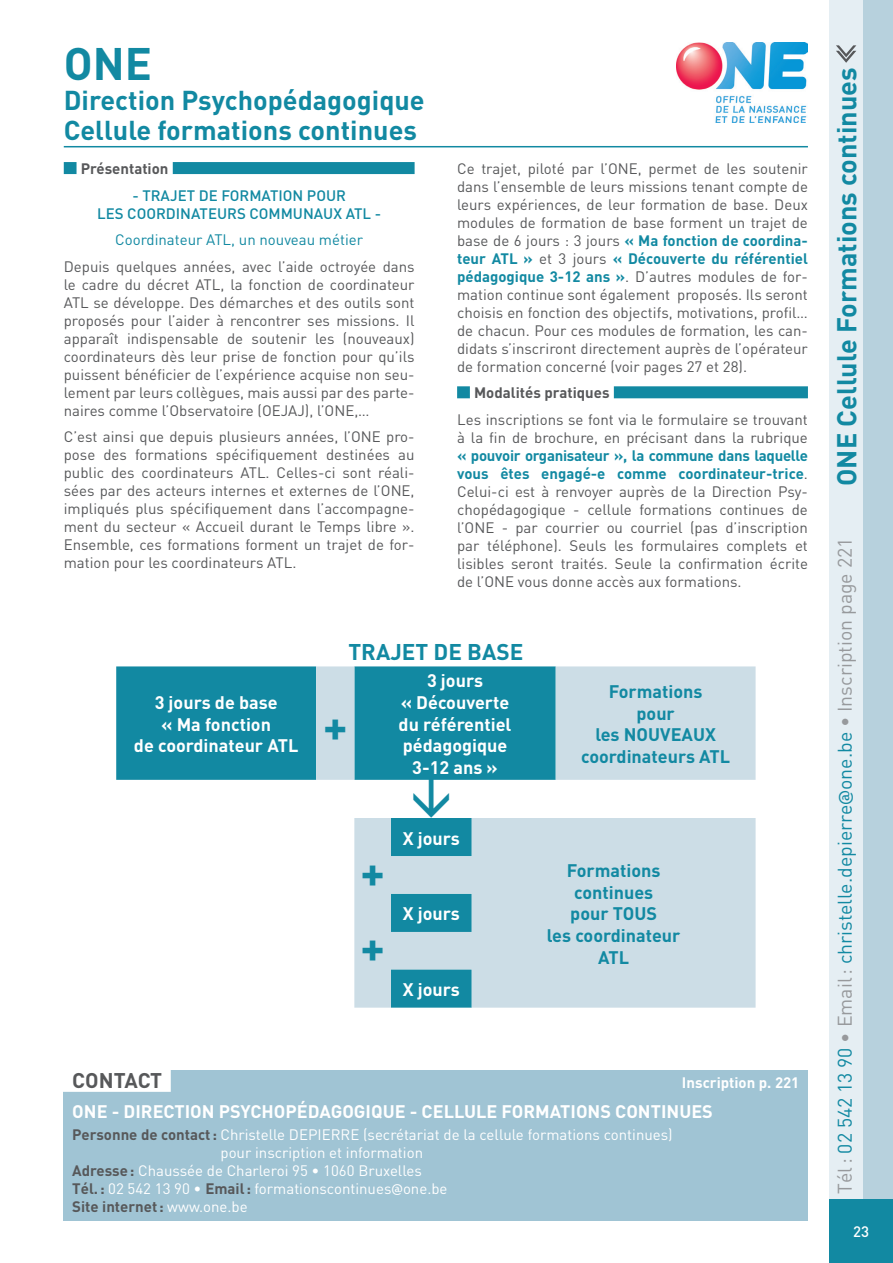
<style>
.page{position:relative;width:893px;height:1263px;background:#fff}
.page>*{position:absolute;margin:0;border:0;box-sizing:border-box;transform-origin:0 0}
.Nom_page_pres{font:700 45px "DIN";color:#1289a2}
.Nom_page_pres-2{font:700 27px/30px "DIN";color:#1289a2}
.Texte_courant{font:700 22.5px "DIN";color:#1289a2}
.t1{font:700 21px "DIN";letter-spacing:-.005em;color:#57585a}
.t2{font:19.5px "DIN";color:#1289a2}
.t3{font:700 18px/21.6px "DIN";color:#fff;text-align:center}
.t4{font:700 18px/21.6px "DIN";color:#1289a2;text-align:center}
.Texte_courant-2{font:15px/18px "DIN";color:#57585a;text-align:justify}
.t5{font:15px/18px "DIN";color:#fff}
.Titres_1{font:700 15px "DIN";color:#57585a}
.Texte_courant-3{font:500 15px/18px "DIN";color:#1289a2;text-align:center}
.Texte_courant-4{font:15px "DIN";color:#1289a2}
.t6{font:700 15px "DIN";color:#fff}
.t7{font:500 15px "DIN";color:#fff}
.s1{font-weight:700;color:#1289a2}
.s2{font-weight:700;color:#57585a}
.s3{font-family:"Trebuchet MS"}
.s4{font-weight:400;color:#fff}
.s5{color:#97999c}
</style>
<div class="page">
<div style="left:829px;top:0;width:34px;height:1263px;background:#e5eef3"></div>
<div style="left:863px;top:0;width:30px;height:1263px;background:#b7d1dd"></div>
<div style="left:829px;top:1199px;width:64px;height:64px;background:#1289a2"></div>
<svg style="left:836px;top:45px;width:20px;height:18px"></svg>
<div style="left:64px;top:1070px;width:744px;height:150px;background:#a0c4d4"></div>
<div style="left:60px;top:1066px;width:111px;height:26px;background:#fff"></div>
<hr style="left:64px;top:146px;width:744px;height:1px;background:#1289a2">
<div style="left:64px;top:162px;width:351px;height:12px;background:#1289a2"></div>
<div style="left:77px;top:161px;width:96px;height:14px;background:#fff"></div>
<div style="left:457px;top:386px;width:351px;height:12px;background:#1289a2"></div>
<div style="left:470px;top:386px;width:144px;height:13px;background:#fff"></div>
<img style="left:676px;top:43px;width:132px;height:79px">
<div style="left:116px;top:666px;width:200px;height:114px;background:#1289a2"></div>
<svg style="left:316px;top:666px;width:440px;height:342px;fill:#ccdde6"></svg>
<svg style="left:413px;top:777px;width:36px;height:41px"></svg>
<p class="Nom_page_pres" style="left:64px;top:34px;width:90px">ONE</p>
<p class="Nom_page_pres-2" style="left:64px;top:84px;width:362px">Direction Psychopédagogique<br>Cellule formations continues</p>
<p class="Titres_1" style="left:81px;top:159px;width:89px">Présentation</p>
<p class="Texte_courant-3" style="left:97px;top:186px;width:285px">- TRAJET DE FORMATION POUR<br>LES COORDINATEURS COMMUNAUX ATL -</p>
<p class="Texte_courant-4" style="left:115px;top:230px;width:249px">Coordinateur ATL, un nouveau métier</p>
<p class="Texte_courant-2" style="left:64px;top:257px;width:352px">Depuis quelques années, avec l’aide octroyée dans le cadre du décret ATL, la fonction de coordinateur ATL se développe. Des démarches et des outils sont proposés pour l’aider à rencontrer ses missions. Il apparaît indispensable de soutenir les (nouveaux) coordinateurs dès leur prise de fonction pour qu’ils puissent bénéficier de l’expérience acquise non seu&shy;lement par leurs collègues, mais aussi par des parte&shy;naires comme l’Observatoire (OEJAJ), l’ONE,…</p>
<p class="Texte_courant-2" style="left:64px;top:427px;width:352px">C’est ainsi que depuis plusieurs années, l’ONE pro&shy;pose des formations spécifiquement destinées au public des coordinateurs ATL. Celles-ci sont réali&shy;sées par des acteurs internes et externes de l’ONE, impliqués plus spécifiquement dans l’accompagne&shy;ment du secteur « Accueil durant le Temps libre ».<br>Ensemble, ces formations forment un trajet de for&shy;mation pour les coordinateurs ATL.</p>
<p class="Texte_courant-2" style="left:457px;top:159px;width:352px">Ce trajet, piloté par l’ONE, permet de les soutenir dans l’ensemble de leurs missions tenant compte de leurs expériences, de leur formation de base. Deux modules de formation de base forment un trajet de base de 6 jours : 3 jours <span class="s1">« Ma fonction de coordina&shy;teur ATL »</span> et 3 jours <span class="s1">« Découverte du référentiel pédagogique 3-12 ans »</span>. D’autres modules de for&shy;mation continue sont également proposés. Ils seront choisis en fonction des objectifs, motivations, profil… de chacun. Pour ces modules de formation, les can&shy;didats s’inscriront directement auprès de l’opérateur de formation concerné (voir pages 27 et 28).</p>
<p class="Titres_1" style="left:474px;top:383px;width:137px">Modalités pratiques</p>
<p class="Texte_courant-2" style="left:457px;top:410px;width:352px">Les inscriptions se font via le formulaire se trouvant à la fin de brochure, en précisant dans la rubrique <span class="s1">« pouvoir organisateur », la commune dans laquelle vous êtes engagé-e comme coordinateur-trice</span>.<br>Celui-ci est à renvoyer auprès de la Direction Psy&shy;chopédagogique - cellule formations continues de l’ONE - par courrier ou courriel (pas d’inscription par téléphone). Seuls les formulaires complets et lisibles seront traités. Seule la confirmation écrite de l’ONE vous donne accès aux formations.</p>
<p class="t3" style="left:134px;top:691px;width:166px">3 jours de base<br>« Ma fonction<br>de coordinateur ATL</p>
<p class="Texte_courant" style="left:348px;top:638px;width:176px">TRAJET DE BASE</p>
<p class="Nom_page_pres" style="left:323px;top:696px;width:26px">+</p>
<p class="t3" style="left:399px;top:669px;width:114px">3 jours<br>« Découverte du référentiel pédagogique<br>3-12 ans »</p>
<p class="t4" style="left:581px;top:680px;width:151px">Formations<br>pour<br>les NOUVEAUX coordinateurs ATL</p>
<p class="Nom_page_pres" style="left:360px;top:842px;width:26px">+</p>
<p class="Nom_page_pres" style="left:360px;top:918px;width:26px">+</p>
<p class="t3" style="left:403px;top:826px;width:59px">X jours</p>
<p class="t3" style="left:403px;top:902px;width:59px">X jours</p>
<p class="t3" style="left:403px;top:978px;width:59px">X jours</p>
<p class="t4" style="left:547px;top:859px;width:135px">Formations continues<br>pour TOUS<br>les coordinateur<br>ATL</p>
<p class="t1" style="left:72px;top:1066px;width:91px">CONTACT</p>
<p class="t3" style="left:72px;top:1099px;width:642px">ONE - DIRECTION PSYCHOPÉDAGOGIQUE - CELLULE FORMATIONS CONTINUES</p>
<p class="t5" style="left:220px;top:1125px;width:454px;text-indent:-148px"><span class="s2">Personne de contact:</span> Christelle DEPIERRE (secrétariat de la cellule formations continues) pour inscription et information</p>
<p class="t5" style="left:72px;top:1161px;width:351px"><span class="s2">Adresse:</span> Chaussée de Charleroi 95 • 1060 Bruxelles</p>
<p class="t5" style="left:72px;top:1179px;width:377px"><span class="s2">Tél.:</span> 02 542 13 90 • <span class="s2">Email:</span> formationscontinues<span class="s3">@</span>one.be</p>
<p class="Titres_1" style="left:72px;top:1197px;width:177px">Site internet: <span class="s4">www.one.be</span></p>
<p class="t6" style="left:682px;top:1073px;width:119px">Inscription p. 221</p>
<h2 class="Nom_page_pres-2" style="left:830px;top:486px;width:420px;rotate:-90deg">ONE Cellule Formations continues</h2>
<h3 class="t2" style="left:833px;top:964px;width:447px;rotate:-90deg">formationscontinues<span class="s3">@</span>one.be <span class="s5">• Inscription page 221</span></h3>
<h3 class="t2" style="left:833px;top:1193px;width:657px;rotate:-90deg"><span class="s5">Tél :</span> 02 542 13 90 <span class="s5">• Email :</span> christelle.depierre<span class="s3">@</span>one.be <span class="s5">• Inscription page 221</span></h3>
<p class="t7" style="left:853px;top:1222px;width:17px">23</p>
</div>
